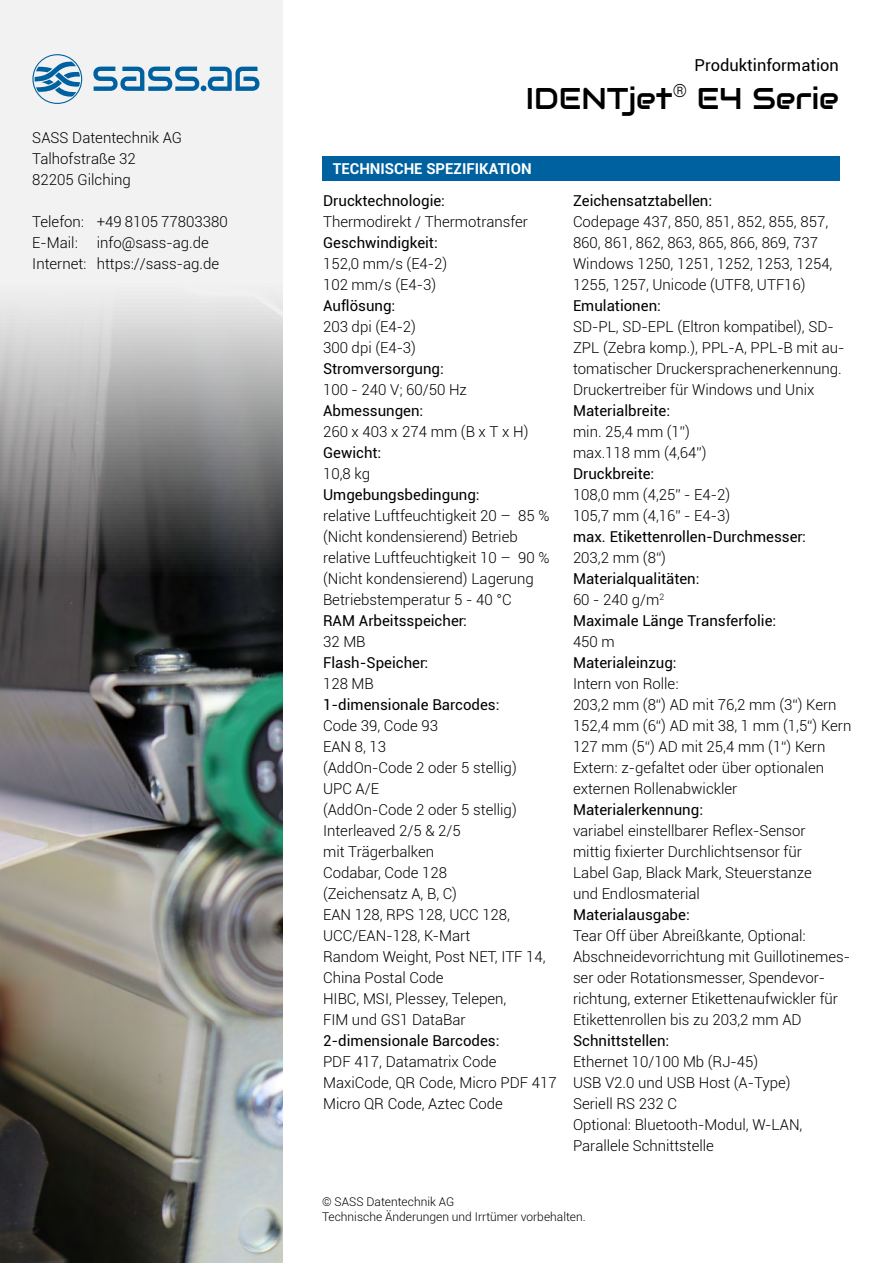
<style>
.page{position:relative;width:893px;height:1263px;background:#fff}
.page>*{position:absolute;margin:0;border:0;box-sizing:border-box;transform-origin:0 0}
.t1{font:30px "Audiowide";color:#000}
.t2{font:16.5px "Roboto";color:#000}
.t3{font:300 15px/21px "Roboto";color:#000}
.t4{font:15px/21px "Roboto";color:#000}
.t5{font:700 15px "Roboto";color:#fff}
.t6{font:300 15px "Roboto";letter-spacing:.245em;color:#000}
.t7{font:300 12px/14.4px "Roboto";color:#000}
.s1{font-weight:300}
</style>
<div class="page">
<div style="left:0;top:0;width:283px;height:1263px;background:#f2f2f2"></div>
<img style="left:0;top:303px;width:283px;height:960px">
<svg style="left:93px;top:67px;width:167px;height:24px"></svg>
<svg style="left:32px;top:54px;width:50px;height:50px"></svg>
<div style="left:322px;top:156px;width:518px;height:25px;background:#0061a1"></div>
<p class="t3" style="left:32px;top:127px;width:151px">SASS Datentechnik AG<br>Talhofstraße 32<br>82205 Gilching</p>
<p class="t3" style="left:32px;top:211px;width:197px">Telefon: +49 8105 77803380<br>E-Mail:</p>
<p class="t3" style="left:32px;top:232px;width:188px;text-indent:64px">info@sass-ag.de<br>Internet: https://sass-ag.de</p>
<p class="t2" style="left:695px;top:54px;width:146px">Produktinformation</p>
<h1 class="t1" style="left:526px;top:79px;width:315px">IDENTjet<sup>®</sup> E4 Serie</h1>
<p class="t5" style="left:333px;top:158px;width:200px">TECHNISCHE SPEZIFIKATION</p>
<p class="t4" style="left:323px;top:190px;width:123px">Drucktechnologie:</p>
<p class="t3" style="left:323px;top:211px;width:206px">Thermodirekt / Thermotransfer</p>
<p class="t4" style="left:323px;top:232px;width:116px">Geschwindigkeit:</p>
<p class="t3" style="left:323px;top:253px;width:126px">152,0 mm/s (E4-2)<br>102 mm/s (E4-3)</p>
<p class="t4" style="left:323px;top:295px;width:74px">Auflösung:</p>
<p class="t3" style="left:323px;top:316px;width:94px">203 dpi (E4-2)<br>300 dpi (E4-3)</p>
<p class="t4" style="left:323px;top:358px;width:122px">Stromversorgung:</p>
<p class="t3" style="left:323px;top:379px;width:145px">100 - 240 V; 60/50 Hz</p>
<p class="t4" style="left:323px;top:400px;width:102px">Abmessungen:</p>
<p class="t6" style="left:323px;top:421px;width:207px">260x403x274mm(BxTxH)</p>
<p class="t4" style="left:323px;top:442px;width:60px">Gewicht:</p>
<p class="t3" style="left:323px;top:463px;width:49px">10,8 kg</p>
<p class="t4" style="left:323px;top:484px;width:158px">Umgebungsbedingung:</p>
<p class="t3" style="left:323px;top:505px;width:228px">relative Luftfeuchtigkeit 20 – 85 % (Nicht kondensierend) Betrieb relative Luftfeuchtigkeit 10 – 90 % (Nicht kondensierend) Lagerung<br>Betriebstemperatur 5 - 40 °C</p>
<p class="t4" style="left:323px;top:610px;width:145px">RAM Arbeitsspeicher:</p>
<p class="t3" style="left:323px;top:631px;width:44px">32 MB</p>
<p class="t4" style="left:323px;top:652px;width:107px">Flash-Speicher:</p>
<p class="t3" style="left:323px;top:673px;width:52px">128 MB</p>
<p class="t4" style="left:323px;top:694px;width:178px">1-dimensionale Barcodes:</p>
<p class="t3" style="left:323px;top:715px;width:224px">Code 39, Code 93<br>EAN 8, 13<br>(AddOn-Code 2 oder 5 stellig)<br>UPC A/E<br>(AddOn-Code 2 oder 5 stellig)<br>Interleaved 2/5 &amp; 2/5<br>mit Trägerbalken<br>Codabar, Code 128<br>(Zeichensatz A, B, C)<br>EAN 128, RPS 128, UCC 128,<br>UCC/EAN-128, K-Mart<br>Random Weight, Post NET, ITF 14,<br>China Postal Code<br>HIBC, MSI, Plessey, Telepen,<br>FIM und GS1 DataBar</p>
<p class="t4" style="left:323px;top:1030px;width:178px">2-dimensionale Barcodes:</p>
<p class="t3" style="left:323px;top:1051px;width:235px">PDF 417, Datamatrix Code<br>MaxiCode, QR Code, Micro PDF 417<br>Micro QR Code, Aztec Code</p>
<p class="t4" style="left:573px;top:190px;width:141px">Zeichensatztabellen:</p>
<p class="t3" style="left:573px;top:211px;width:261px">Codepage 437, 850, 851, 852, 855, 857, 860, 861, 862, 863, 865, 866, 869, 737<br>Windows 1250, 1251, 1252, 1253, 1254, 1255, 1257, Unicode (UTF8, UTF16)</p>
<p class="t4" style="left:573px;top:295px;width:89px">Emulationen:</p>
<p class="t3" style="left:573px;top:316px;width:273px">SD-PL, SD-EPL (Eltron kompatibel), SD-ZPL (Zebra komp.), PPL-A, PPL-B mit au&shy;tomatischer Druckersprachenerkennung.<br>Druckertreiber für Windows und Unix</p>
<p class="t4" style="left:573px;top:400px;width:99px">Materialbreite:</p>
<p class="t3" style="left:573px;top:421px;width:135px">min. 25,4 mm (1”) max.118 mm (4,64”)</p>
<p class="t4" style="left:573px;top:463px;width:83px">Druckbreite:</p>
<p class="t3" style="left:573px;top:484px;width:159px">108,0 mm (4,25” - E4-2)<br>105,7 mm (4,16” - E4-3)</p>
<p class="t4" style="left:573px;top:526px;width:234px">max. Etikettenrollen-Durchmesser:</p>
<p class="t3" style="left:573px;top:547px;width:95px">203,2 mm (8“)</p>
<p class="t4" style="left:573px;top:568px;width:205px">Materialqualitäten:<br><span class="s1">60 - 240 g/m</span><sup>2<br></sup>Maximale Länge Transferfolie:</p>
<p class="t3" style="left:573px;top:631px;width:43px">450 m</p>
<p class="t4" style="left:573px;top:652px;width:105px">Materialeinzug:</p>
<p class="t3" style="left:573px;top:673px;width:280px">Intern von Rolle:<br>203,2 mm (8“) AD mit 76,2 mm (3“) Kern<br>152,4 mm (6“) AD mit 38, 1 mm (1,5“) Kern<br>127 mm (5“) AD mit 25,4 mm (1“) Kern<br>Extern: z-gefaltet oder über optionalen externen Rollenabwickler</p>
<p class="t4" style="left:573px;top:799px;width:132px">Materialerkennung:</p>
<p class="t3" style="left:573px;top:820px;width:240px">variabel einstellbarer Reflex-Sensor mittig fixierter Durchlichtsensor für Label Gap, Black Mark, Steuerstanze und Endlosmaterial</p>
<p class="t4" style="left:573px;top:904px;width:118px">Materialausgabe:</p>
<p class="t3" style="left:573px;top:925px;width:279px">Tear Off über Abreißkante, Optional:<br>Abschneidevorrichtung mit Guillotinemes&shy;ser oder Rotationsmesser, Spendevor&shy;richtung, externer Etikettenaufwickler für Etikettenrollen bis zu 203,2 mm AD</p>
<p class="t4" style="left:573px;top:1030px;width:98px">Schnittstellen:</p>
<p class="t3" style="left:573px;top:1051px;width:231px">Ethernet 10/100 Mb (RJ-45)<br>USB V2.0 und USB Host (A-Type)<br>Seriell RS 232 C<br>Optional: Bluetooth-Modul, W-LAN,<br>Parallele Schnittstelle</p>
<p class="t7" style="left:322px;top:1194px;width:265px">© SASS Datentechnik AG<br>Technische Änderungen und Irrtümer vorbehalten.</p>
</div>
